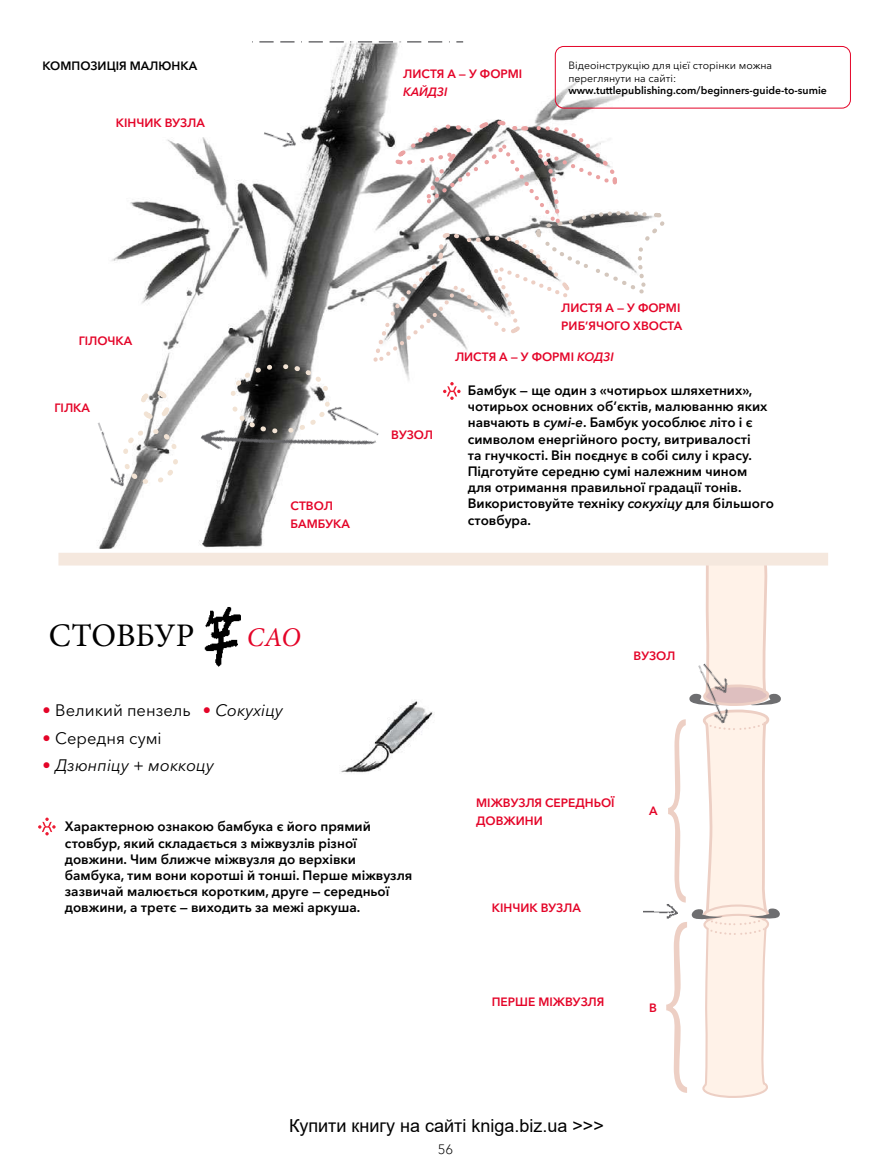
<style>
.page{position:relative;width:893px;height:1170px;background:#fff}
.page>*{position:absolute;margin:0;border:0;box-sizing:border-box;transform-origin:0 0}
.t1{font:33px "Minion Pro";color:#000}
.t2{font:italic 27px "Minion Pro";color:#e40428}
.t3{font:18px "Arial";color:#000}
.t4{font:16.5px "Avenir Next Cyr";color:#000}
.t5{font:italic 16.5px "Avenir Next Cyr";color:#000}
.t6{font:600 13.5px/16.2px "Avenir Next Cyr";color:#000}
.t7{font:300 13.5px "Avenir Next Cyr";color:#000}
.t8{font:600 12px/18px "Avenir Next Cyr";color:#e40428}
.t9{font:600 12px "Avenir Next Cyr";color:#000}
.t10{font:italic 600 12px "Avenir Next Cyr";color:#e40428}
.t11{font:10.5px/12.6px "Avenir Next Cyr";color:#000}
.t12{font:600 10.5px "Avenir Next Cyr";color:#000}
.s1{color:#e40428}
.s2{font-style:normal}
.s3{font-style:italic}
</style>
<div class="page">
<img style="left:99px;top:41px;width:579px;height:507px">
<svg style="left:252px;top:41px;width:211px;height:2px"></svg>
<img style="left:97px;top:419px;width:37px;height:78px">
<div style="left:58px;top:552px;width:770px;height:13px;background:#f5e8de"></div>
<img style="left:199px;top:359px;width:170px;height:160px">
<img style="left:260px;top:115px;width:46px;height:43px">
<svg style="left:226px;top:359px;width:107px;height:79px"></svg>
<svg style="left:118px;top:385px;width:63px;height:104px"></svg>
<img style="left:341px;top:753px;width:28px;height:20px">
<div style="left:555px;top:46px;width:296px;height:62px;border:1px solid #e40428;border-radius:9px"></div>
<svg style="left:369px;top:117px;width:413px;height:981px"></svg>
<svg style="left:38px;top:817px;width:18px;height:18px"></svg>
<img style="left:204px;top:607px;width:37px;height:60px">
<p class="t9" style="left:43px;top:59px;width:156px">КОМПОЗИЦІЯ МАЛЮНКА</p>
<p class="t8" style="left:116px;top:114px;width:90px">КІНЧИК ВУЗЛА</p>
<p class="t8" style="left:403px;top:65px;width:121px">ЛИСТЯ А — У ФОРМІ</p>
<p class="t10" style="left:403px;top:85px;width:46px">КАЙДЗІ</p>
<p class="t11" style="left:568px;top:59px;width:205px">Відеоінструкцію для цієї сторінки можна переглянути на сайті:</p>
<p class="t12" style="left:568px;top:84px;width:260px">www.tuttlepublishing.com/beginners-guide-to-sumie</p>
<p class="t8" style="left:79px;top:331px;width:55px">ГІЛОЧКА</p>
<p class="t8" style="left:55px;top:398px;width:37px">ГІЛКА</p>
<p class="t8" style="left:291px;top:496px;width:61px">СТВОЛ<br>БАМБУКА</p>
<h1 class="t1" style="left:48px;top:613px;width:147px">СТОВБУР</h1>
<h2 class="t2" style="left:247px;top:619px;width:55px">САО</h2>
<p class="t5" style="left:203px;top:700px;width:82px"><span class="s1">•</span> Сокухіцу</p>
<p class="t4" style="left:43px;top:700px;width:150px"><span class="s1">•</span> Великий пензель</p>
<p class="t4" style="left:43px;top:728px;width:121px"><span class="s1">•</span> Середня сумі</p>
<p class="t5" style="left:43px;top:755px;width:173px"><span class="s1">•</span> Дзюнпіцу <span class="s2">+</span> моккоцу</p>
<p class="t8" style="left:391px;top:426px;width:43px">ВУЗОЛ</p>
<p class="t8" style="left:561px;top:299px;width:122px">ЛИСТЯ А — У ФОРМІ<br>РИБ’ЯЧОГО ХВОСТА</p>
<p class="t8" style="left:455px;top:348px;width:160px">ЛИСТЯ А — У ФОРМІ <span class="s3">КОДЗІ</span></p>
<p class="t6" style="left:468px;top:382px;width:308px">Бамбук — ще один з «чотирьох шляхетних», чотирьох основних об’єктів, малюванню яких навчають в <span class="s3">сумі-е</span>. Бамбук уособлює літо і є символом енергійного росту, витривалості<br>та гнучкості. Він поєднує в собі силу і красу.<br>Підготуйте середню сумі належним чином для отримання правильної градації тонів.<br>Використовуйте техніку <span class="s3">сокухіцу</span> для більшого стовбура.</p>
<p class="t8" style="left:634px;top:646px;width:43px">ВУЗОЛ</p>
<p class="t6" style="left:65px;top:818px;width:349px">Характерною ознакою бамбука є його прямий стовбур, який складається з міжвузлів різної довжини. Чим ближче міжвузля до верхівки бамбука, тим вони коротші й тонші. Перше міжвузля зазвичай малюється коротким, друге — середньої довжини, а третє — виходить за межі аркуша.</p>
<p class="t8" style="left:476px;top:793px;width:140px">МІЖВУЗЛЯ СЕРЕДНЬОЇ<br>ДОВЖИНИ</p>
<p class="t8" style="left:492px;top:899px;width:90px">КІНЧИК ВУЗЛА</p>
<p class="t8" style="left:492px;top:992px;width:114px">ПЕРШЕ МІЖВУЗЛЯ</p>
<p class="t8" style="left:649px;top:801px;width:10px">A</p>
<p class="t8" style="left:649px;top:998px;width:9px">B</p>
<h3 class="t3" style="left:289px;top:1113px;width:316px">Купити книгу на сайті kniga.biz.ua &gt;&gt;&gt;</h3>
<p class="t7" style="left:438px;top:1140px;width:17px">56</p>
</div>
